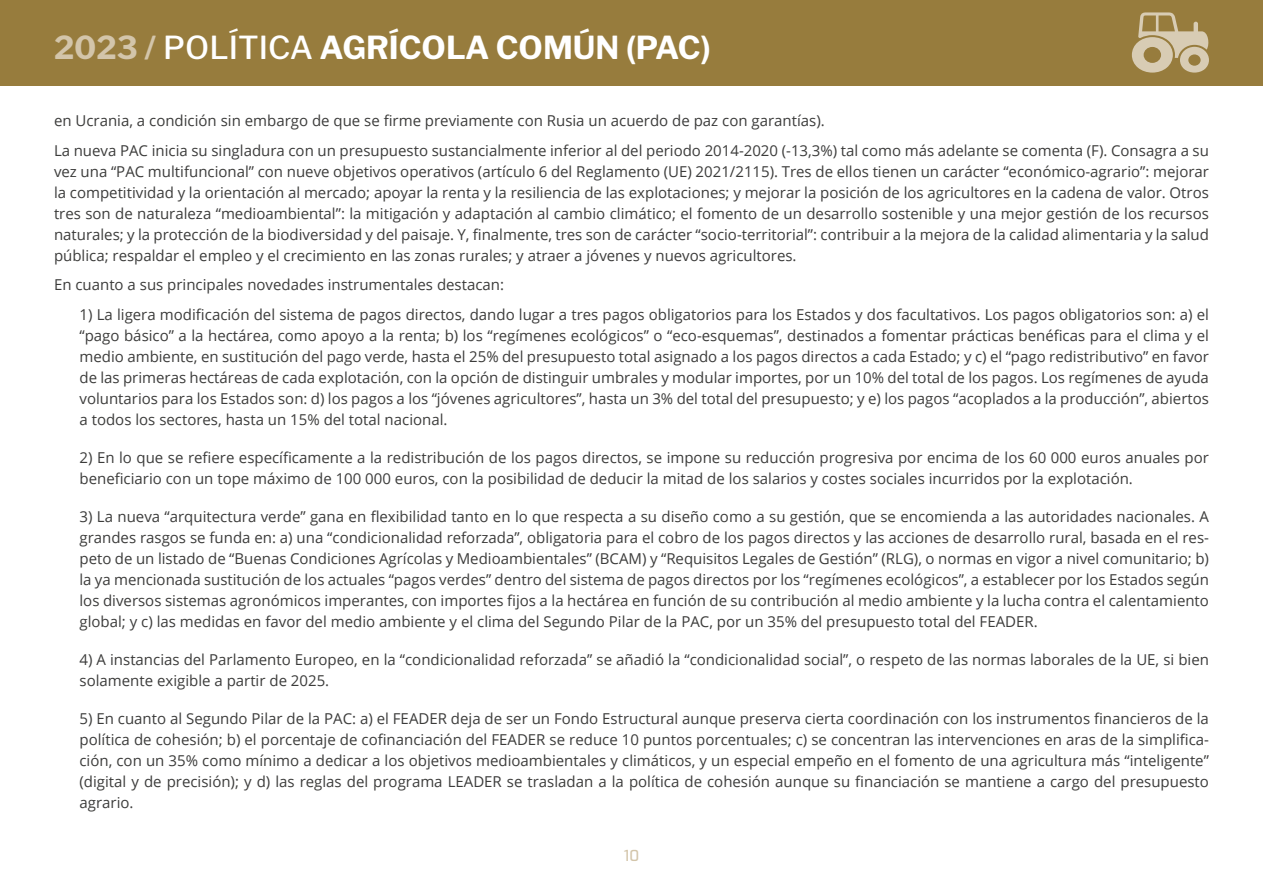
<style>
.page{position:relative;width:1263px;height:893px;background:#fff}
.page>*{position:absolute;margin:0;border:0;box-sizing:border-box;transform-origin:0 0}
.t1{font:700 31.5px "Libre Franklin";color:#fff}
.t2{font:15px/21px "Open Sans";color:#3c3c3b;text-align:justify}
.t3{font:500 15px "Exo";color:#d3c5aa}
.s1{color:#d3c5aa}
.s2{font-weight:500}
</style>
<div class="page">
<div style="left:0;top:0;width:1263px;height:85px;background:#977c3d"></div>
<svg style="left:1132px;top:12px;width:77px;height:61px"></svg>
<h1 class="t1" style="left:54px;top:23px;width:658px"><span class="s1">2023 /</span> <span class="s2">POLÍTICA</span> AGRÍCOLA COMÚN (PAC)</h1>
<p class="t2" style="left:54px;top:106px;width:1156px;line-height:29.5px">en Ucrania, a condición sin embargo de que se firme previamente con Rusia un acuerdo de paz con garantías).<br>La nueva PAC inicia su singladura con un presupuesto sustancialmente inferior al del periodo 2014-2020 (-13,3%) tal como más adelante se comenta (F). Consagra a su</p>
<p class="t2" style="left:54px;top:160px;width:1156px">vez una “PAC multifuncional” con nueve objetivos operativos (artículo 6 del Reglamento (UE) 2021/2115). Tres de ellos tienen un carácter “económico-agrario”: mejorar la competitividad y la orientación al mercado; apoyar la renta y la resiliencia de las explotaciones; y mejorar la posición de los agricultores en la cadena de valor. Otros tres son de naturaleza “medioambiental”: la mitigación y adaptación al cambio climático; el fomento de un desarrollo sostenible y una mejor gestión de los recursos naturales; y la protección de la biodiversidad y del paisaje. Y, finalmente, tres son de carácter “socio-territorial”: contribuir a la mejora de la calidad alimentaria y la salud pública; respaldar el empleo y el crecimiento en las zonas rurales; y atraer a jóvenes y nuevos agricultores.</p>
<p class="t2" style="left:54px;top:274px;width:452px">En cuanto a sus principales novedades instrumentales destacan:</p>
<p class="t2" style="left:80px;top:303px;width:1131px">1) La ligera modificación del sistema de pagos directos, dando lugar a tres pagos obligatorios para los Estados y dos facultativos. Los pagos obligatorios son: a) el “pago básico” a la hectárea, como apoyo a la renta; b) los “regímenes ecológicos” o “eco-esquemas”, destinados a fomentar prácticas benéficas para el clima y el medio ambiente, en sustitución del pago verde, hasta el 25% del presupuesto total asignado a los pagos directos a cada Estado; y c) el “pago redistributivo” en favor de las primeras hectáreas de cada explotación, con la opción de distinguir umbrales y modular importes, por un 10% del total de los pagos. Los regímenes de ayuda voluntarios para los Estados son: d) los pagos a los “jóvenes agricultores”, hasta un 3% del total del presupuesto; y e) los pagos “acoplados a la producción”, abiertos a todos los sectores, hasta un 15% del total nacional.</p>
<p class="t2" style="left:80px;top:446px;width:1131px">2) En lo que se refiere específicamente a la redistribución de los pagos directos, se impone su reducción progresiva por encima de los 60 000 euros anuales por beneficiario con un tope máximo de 100 000 euros, con la posibilidad de deducir la mitad de los salarios y costes sociales incurridos por la explotación.</p>
<p class="t2" style="left:80px;top:505px;width:1131px">3) La nueva “arquitectura verde” gana en flexibilidad tanto en lo que respecta a su diseño como a su gestión, que se encomienda a las autoridades nacionales. A grandes rasgos se funda en: a) una “condicionalidad reforzada”, obligatoria para el cobro de los pagos directos y las acciones de desarrollo rural, basada en el res&shy;peto de un listado de “Buenas Condiciones Agrícolas y Medioambientales” (BCAM) y “Requisitos Legales de Gestión” (RLG), o normas en vigor a nivel comunitario; b) la ya mencionada sustitución de los actuales “pagos verdes” dentro del sistema de pagos directos por los “regímenes ecológicos”, a establecer por los Estados según los diversos sistemas agronómicos imperantes, con importes fijos a la hectárea en función de su contribución al medio ambiente y la lucha contra el calentamiento global; y c) las medidas en favor del medio ambiente y el clima del Segundo Pilar de la PAC, por un 35% del presupuesto total del FEADER.</p>
<p class="t2" style="left:80px;top:648px;width:1131px">4) A instancias del Parlamento Europeo, en la “condicionalidad reforzada” se añadió la “condicionalidad social”, o respeto de las normas laborales de la UE, si bien solamente exigible a partir de 2025.</p>
<p class="t2" style="left:80px;top:708px;width:1131px">5) En cuanto al Segundo Pilar de la PAC: a) el FEADER deja de ser un Fondo Estructural aunque preserva cierta coordinación con los instrumentos financieros de la política de cohesión; b) el porcentaje de cofinanciación del FEADER se reduce 10 puntos porcentuales; c) se concentran las intervenciones en aras de la simplifica&shy;ción, con un 35% como mínimo a dedicar a los objetivos medioambientales y climáticos, y un especial empeño en el fomento de una agricultura más “inteligente” (digital y de precisión); y d) las reglas del programa LEADER se trasladan a la política de cohesión aunque su financiación se mantiene a cargo del presupuesto agrario.</p>
<p class="t3" style="left:624px;top:845px;width:17px">10</p>
</div>
